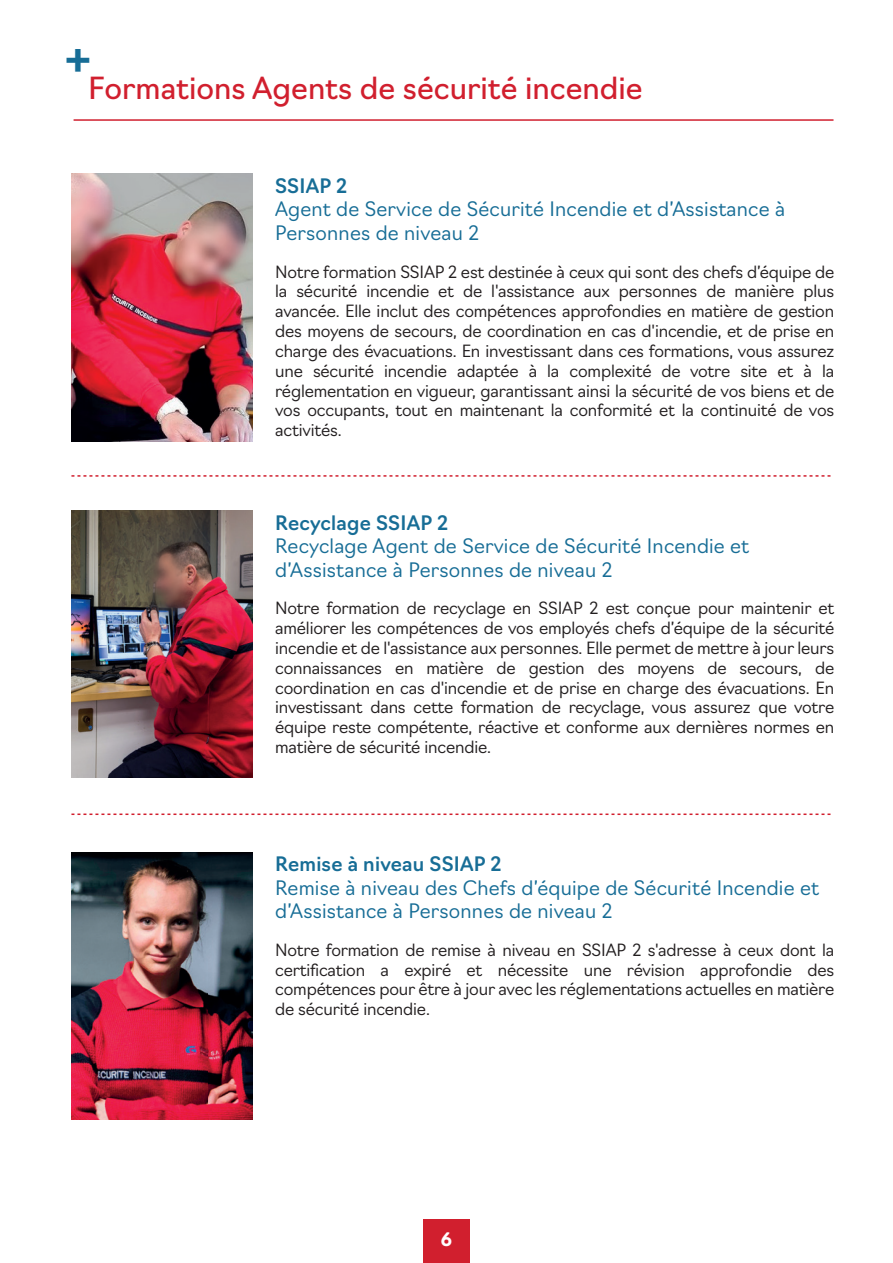
<style>
.page{position:relative;width:893px;height:1263px;background:#fff}
.page>*{position:absolute;margin:0;border:0;box-sizing:border-box;transform-origin:0 0}
.t1{font:500 49.65px "Navigo";color:#176d96}
.t2{font:29.85px "Navigo";color:#d11f2e}
.t3{font:300 19.5px/23.4px "Navigo";letter-spacing:.01em;color:#176d96}
.t4{font:500 19.5px "Navigo";letter-spacing:.01em;color:#176d96}
.t5{font:700 18px "Navigo";color:#fff}
.t6{font:300 16.5px/19.8px "Navigo";letter-spacing:-.01em;color:#231f20;text-align:justify}
</style>
<div class="page">
<hr style="left:74px;top:119px;width:759px;height:2px;background:#d11f2e">
<div style="left:423px;top:1219px;width:47px;height:44px;background:#d11f2e"></div>
<img style="left:71px;top:174px;width:181px;height:267px">
<img style="left:71px;top:511px;width:181px;height:267px">
<img style="left:71px;top:852px;width:181px;height:267px">
<svg style="left:71px;top:475px;width:760px;height:2px"></svg>
<svg style="left:71px;top:813px;width:760px;height:2px"></svg>
<h1 class="t1" style="left:65px;top:30px;width:28px">+</h1>
<h2 class="t2" style="left:88px;top:77px;width:556px">Formations Agents de sécurité incendie</h2>
<p class="t4" style="left:275px;top:175px;width:74px">SSIAP 2</p>
<p class="t3" style="left:275px;top:198px;width:512px">Agent de Service de Sécurité Incendie et d’Assistance à<br>Personnes de niveau 2</p>
<p class="t6" style="left:275px;top:262px;width:561px">Notre formation SSIAP 2 est destinée à ceux qui sont des chefs d’équipe de la sécurité incendie et de l'assistance aux personnes de manière plus avancée. Elle inclut des compétences approfondies en matière de gestion des moyens de secours, de coordination en cas d'incendie, et de prise en charge des évacuations. En investissant dans ces formations, vous assurez une sécurité incendie adaptée à la complexité de votre site et à la réglementation en vigueur, garantissant ainsi la sécurité de vos biens et de vos occupants, tout en maintenant la conformité et la continuité de vos activités.</p>
<p class="t4" style="left:275px;top:511px;width:174px">Recyclage SSIAP 2</p>
<p class="t3" style="left:275px;top:535px;width:476px">Recyclage Agent de Service de Sécurité Incendie et d’Assistance à Personnes de niveau 2</p>
<p class="t6" style="left:275px;top:599px;width:561px">Notre formation de recyclage en SSIAP 2 est conçue pour maintenir et améliorer les compétences de vos employés chefs d’équipe de la sécurité incendie et de l'assistance aux personnes. Elle permet de mettre à jour leurs connaissances en matière de gestion des moyens de secours, de coordination en cas d'incendie et de prise en charge des évacuations. En investissant dans cette formation de recyclage, vous assurez que votre équipe reste compétente, réactive et conforme aux dernières normes en matière de sécurité incendie.</p>
<p class="t4" style="left:275px;top:853px;width:228px">Remise à niveau SSIAP 2</p>
<p class="t3" style="left:275px;top:876px;width:545px">Remise à niveau des Chefs d’équipe de Sécurité Incendie et d’Assistance à Personnes de niveau 2</p>
<p class="t6" style="left:275px;top:940px;width:561px">Notre formation de remise à niveau en SSIAP 2 s'adresse à ceux dont la certification a expiré et nécessite une révision approfondie des compétences pour être à jour avec les réglementations actuelles en matière de sécurité incendie.</p>
<p class="t5" style="left:441px;top:1232px;width:13px">6</p>
</div>
